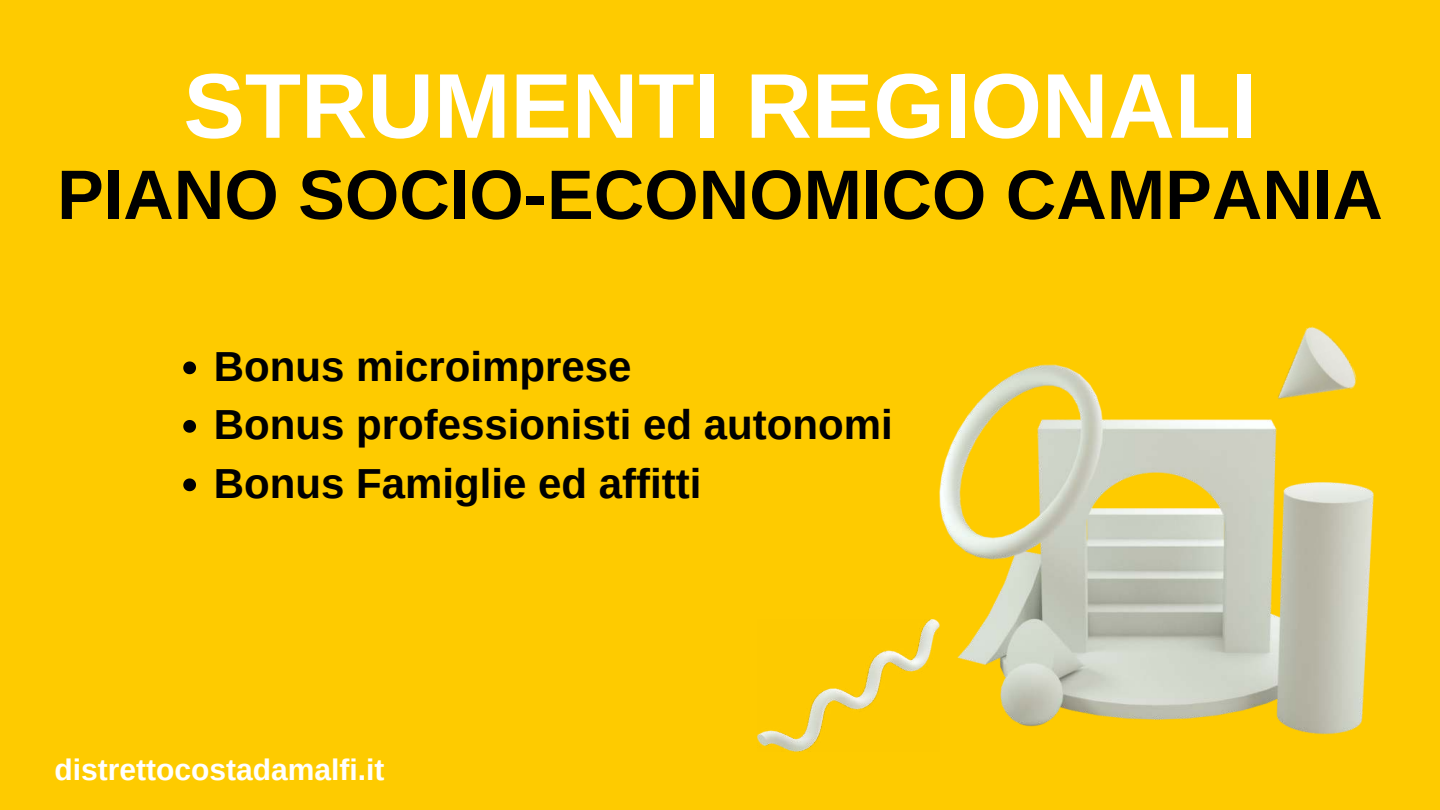
<style>
.page{position:relative;width:1440px;height:810px;background:#fecb00}
.page>*{position:absolute;margin:0;border:0;box-sizing:border-box;transform-origin:0 0}
.t1{font:700 92px "Arimo";color:#fff}
.t2{font:700 70px "Arimo";color:#000}
.t3{font:700 42px/58.5px "Arimo";color:#000}
.t4{font:700 30px "Arimo";color:#fff}
</style>
<div class="page">
<img style="left:940px;top:364px;width:434px;height:370px">
<img style="left:1261px;top:326px;width:98px;height:84px">
<img style="left:758px;top:620px;width:182px;height:131px">
<svg style="left:183px;top:361px;width:13px;height:13px"></svg>
<svg style="left:183px;top:420px;width:13px;height:13px"></svg>
<svg style="left:183px;top:478px;width:13px;height:13px"></svg>
<h1 class="t1" style="left:183px;top:43px;width:1075px">STRUMENTI REGIONALI</h1>
<h2 class="t2" style="left:57px;top:147px;width:1327px">PIANO SOCIO-ECONOMICO CAMPANIA</h2>
<p class="t3" style="left:214px;top:338px;width:681px">Bonus microimprese<br>Bonus professionisti ed autonomi<br>Bonus Famiglie ed affitti</p>
<p class="t4" style="left:54px;top:749px;width:332px">distrettocostadamalfi.it</p>
</div>
